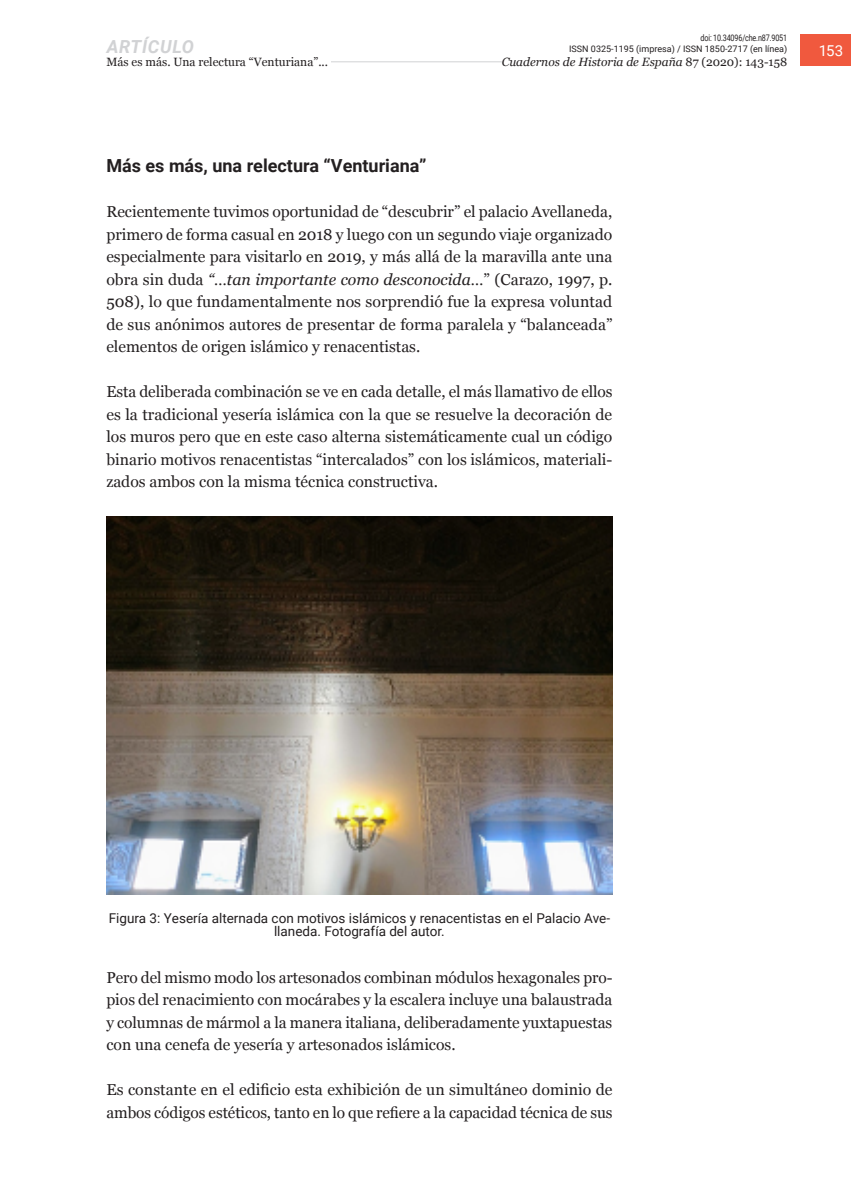
<style>
.page{position:relative;width:851px;height:1191px;background:#fff}
.page>*{position:absolute;margin:0;border:0;box-sizing:border-box;transform-origin:0 0}
.art-subtitulo-1{font:700 18px "Roboto";color:#231f20}
.t1{font:italic 700 18px "Roboto";letter-spacing:.035em;color:#d1d2d4}
.art-texto-principal{font:15.75px/22.5px "Georgia";color:#231f20;text-align:justify}
.t2{font:15px "Roboto";color:#fff}
.epigrafe{font:13.5px/13.5px "Roboto";color:#231f20;text-align:center}
.t3{font:italic 12px "Georgia";color:#231f20}
.t4{font:12px "Georgia";color:#231f20}
.t5{font:9px/10.8px "Roboto";color:#231f20;text-align:right;scale:.8 1}
.s1{font-style:normal}
.s2{font-style:italic}
</style>
<div class="page">
<div style="left:799px;top:35px;width:51px;height:31px;background:#f0593e"></div>
<hr style="left:106px;top:61px;width:618px;height:1px;background:#d1d2d4">
<div style="left:501px;top:56px;width:286px;height:15px;background:#fff"></div>
<div style="left:106px;top:56px;width:225px;height:15px;background:#fff"></div>
<img style="left:106px;top:516px;width:506px;height:378px">
<p class="t1" style="left:107px;top:33px;width:89px">ARTÍCULO</p>
<p class="t4" style="left:106px;top:53px;width:223px">Más es más. Una relectura “Venturiana”...</p>
<p class="t5" style="left:569px;top:32px;width:274px">doi: 10.34096/che.n87.9051<br>ISSN 0325-1195 (impresa) / ISSN 1850-2717 (en línea)</p>
<p class="t3" style="left:501px;top:53px;width:287px">Cuadernos de Historia de España <span class="s1">87 (2020): 143-158</span></p>
<p class="t2" style="left:818px;top:40px;width:26px">153</p>
<p class="art-subtitulo-1" style="left:106px;top:153px;width:322px">Más es más, una relectura “Venturiana”</p>
<p class="art-texto-principal" style="left:106px;top:200px;width:507px">Recientemente tuvimos oportunidad de “descubrir” el palacio Avellaneda, primero de forma casual en 2018 y luego con un segundo viaje organizado especialmente para visitarlo en 2019, y más allá de la maravilla ante una obra sin duda <span class="s2">“…tan importante como desconocida…</span>” (Carazo, 1997, p.<br>508), lo que fundamentalmente nos sorprendió fue la expresa voluntad de sus anónimos autores de presentar de forma paralela y “balanceada” elementos de origen islámico y renacentistas.</p>
<p class="art-texto-principal" style="left:106px;top:380px;width:507px">Esta deliberada combinación se ve en cada detalle, el más llamativo de ellos es la tradicional yesería islámica con la que se resuelve la decoración de los muros pero que en este caso alterna sistemáticamente cual un código binario motivos renacentistas “intercalados” con los islámicos, materiali&shy;zados ambos con la misma técnica constructiva.</p>
<p class="epigrafe" style="left:109px;top:911px;width:502px">Figura 3: Yesería alternada con motivos islámicos y renacentistas en el Palacio Ave&shy;llaneda. Fotografía del autor.</p>
<p class="art-texto-principal" style="left:106px;top:965px;width:507px">Pero del mismo modo los artesonados combinan módulos hexagonales pro&shy;pios del renacimiento con mocárabes y la escalera incluye una balaustrada y columnas de mármol a la manera italiana, deliberadamente yuxtapuestas con una cenefa de yesería y artesonados islámicos.</p>
<p class="art-texto-principal" style="left:106px;top:1077px;width:507px">Es constante en el edificio esta exhibición de un simultáneo dominio de ambos códigos estéticos, tanto en lo que refiere a la capacidad técnica de sus</p>
</div>
